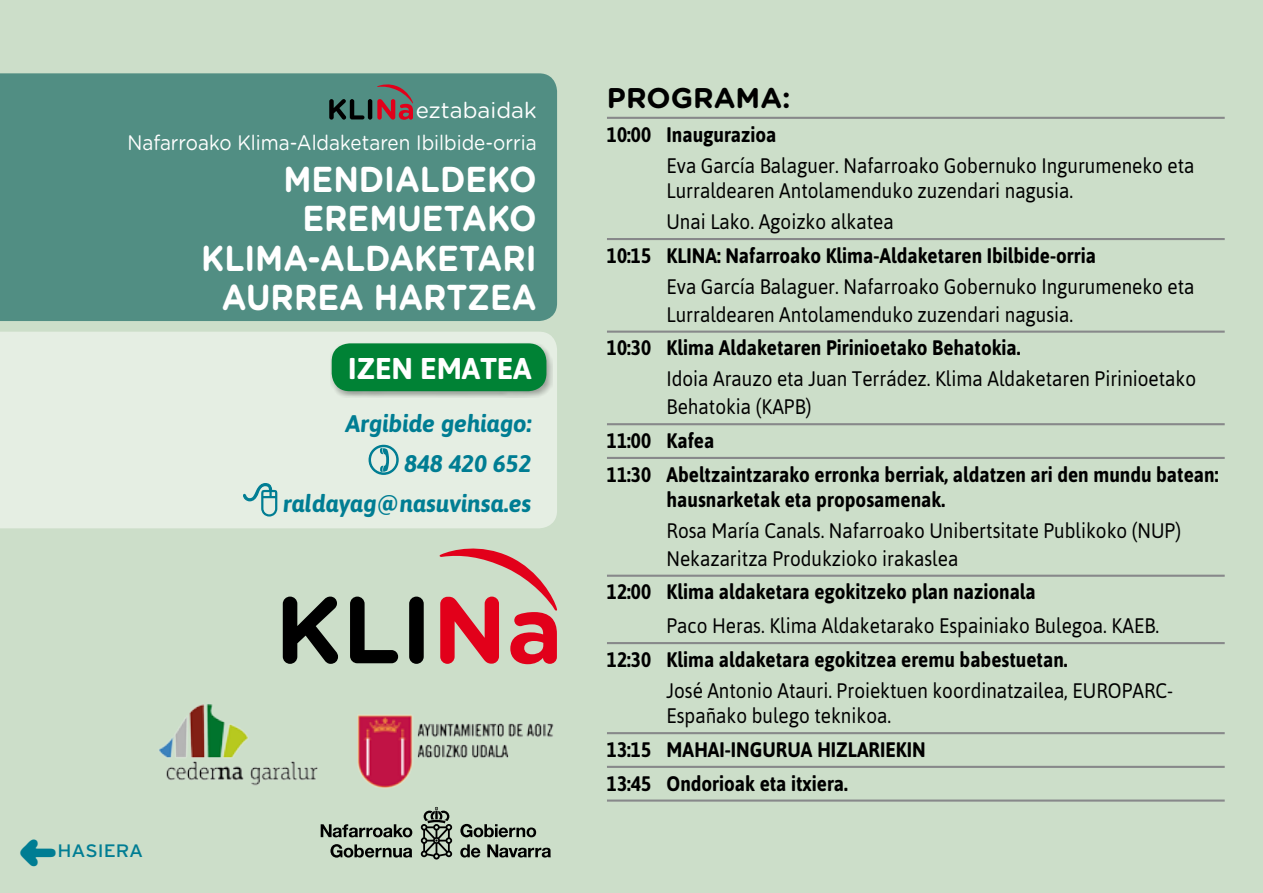
<style>
.page{position:relative;width:1263px;height:893px;background:#ccdec9}
.page>*{position:absolute;margin:0;border:0;box-sizing:border-box;transform-origin:0 0}
.t1{font:45px "Distro Bats";color:#007d93}
.t2{font:700 36px/39.6px "Gotham Rounded";color:#fff;text-align:right;scale:.9 1}
.t3{font:700 30px "Asap";color:#fff}
.t4{font:700 28.5px "Gotham Rounded";color:#000}
.t5{font:italic 700 24px/40px "Asap";color:#007d93;text-align:right}
.t6{font:22.2px "Gotham Rounded";color:#fff}
.t7{font:21px/27.8px "Asap";color:#000;scale:.9 1}
.t8{font:700 21px/33.8px "Asap";color:#000;scale:.9 1}
.t9{font:21px "Gotham Rounded";color:#fff;scale:.9 1}
.t10{font:18px "Interstate";color:#007d93;scale:1.1 1}
</style>
<div class="page">
<div style="left:0;top:332px;width:557px;height:196px;background:#e5eee3"></div>
<div style="left:0;top:73px;width:557px;height:248px;background:#518e83"></div>
<svg style="left:329px;top:99px;width:35px;height:21px"></svg>
<hr style="left:368px;top:99px;width:4px;height:21px;background:#000;border-radius:2px">
<svg style="left:377px;top:83px;width:36px;height:37px"></svg>
<hr style="left:607px;top:117px;width:618px;height:2px;background:#87888a">
<hr style="left:607px;top:238px;width:618px;height:2px;background:#87888a">
<hr style="left:607px;top:331px;width:618px;height:2px;background:#87888a">
<hr style="left:607px;top:423px;width:618px;height:2px;background:#87888a">
<hr style="left:607px;top:457px;width:618px;height:2px;background:#87888a">
<hr style="left:607px;top:575px;width:618px;height:2px;background:#87888a">
<hr style="left:607px;top:642px;width:618px;height:2px;background:#87888a">
<hr style="left:607px;top:732px;width:618px;height:2px;background:#87888a">
<hr style="left:607px;top:766px;width:618px;height:2px;background:#87888a">
<hr style="left:607px;top:799px;width:618px;height:3px;background:#87888a">
<svg style="left:283px;top:597px;width:55px;height:67px"></svg>
<svg style="left:350px;top:597px;width:48px;height:66px"></svg>
<div style="left:409px;top:597px;width:15px;height:67px;background:#000;border-radius:7px"></div>
<svg style="left:439px;top:548px;width:118px;height:116px"></svg>
<div style="left:331px;top:342px;width:222px;height:56px;background:#000;opacity:.32"></div>
<div style="left:332px;top:343px;width:214px;height:48px;background:#008235;border-radius:18px"></div>
<svg style="left:369px;top:445px;width:30px;height:30px"></svg>
<svg style="left:243px;top:483px;width:34px;height:34px"></svg>
<svg style="left:321px;top:824px;width:91px;height:13px"></svg>
<svg style="left:460px;top:824px;width:76px;height:13px"></svg>
<svg style="left:421px;top:807px;width:31px;height:52px"></svg>
<svg style="left:487px;top:844px;width:64px;height:13px"></svg>
<svg style="left:460px;top:844px;width:20px;height:13px"></svg>
<svg style="left:330px;top:844px;width:82px;height:14px"></svg>
<img style="left:159px;top:704px;width:159px;height:82px">
<img style="left:357px;top:714px;width:197px;height:75px">
<p class="t6" style="left:416px;top:95px;width:122px">eztabaidak</p>
<p class="t9" style="left:127px;top:129px;width:456px">Nafarroako Klima-Aldaketaren Ibilbide-orria</p>
<h2 class="t2" style="left:201px;top:158px;width:374px">MENDIALDEKO<br>EREMUETAKO<br>KLIMA-ALDAKETARI<br>AURREA HARTZEA</h2>
<h1 class="t1" style="left:58px;top:873px;width:42px;rotate:-180deg">b</h1>
<p class="t10" style="left:57px;top:841px;width:80px">HASIERA</p>
<h3 class="t3" style="left:348px;top:351px;width:28px">Izen</h3>
<h3 class="t3" style="left:420px;top:351px;width:21px">ema</h3>
<h3 class="t3" style="left:480px;top:351px;width:34px">tea</h3>
<p class="t5" style="left:283px;top:403px;width:250px">Argibide gehiago:<br>848 420 652 raldayag@nasuvinsa.es</p>
<h3 class="t4" style="left:607px;top:77px;width:185px">PROGRAMA:</h3>
<p class="t8" style="left:607px;top:117px;width:190px">10:00 Inaugurazioa</p>
<p class="t7" style="left:666px;top:153px;width:588px;line-height:25.2px">Eva García Balaguer. Nafarroako Gobernuko Ingurumeneko eta<br>Lurraldearen Antolamenduko zuzendari nagusia.</p>
<p class="t7" style="left:666px;top:208px;width:254px">Unai Lako. Agoizko alkatea</p>
<p class="t8" style="left:607px;top:238px;width:545px">10:15 KLINA: Nafarroako Klima-Aldaketaren Ibilbide-orria</p>
<p class="t7" style="left:666px;top:272px;width:588px">Eva García Balaguer. Nafarroako Gobernuko Ingurumeneko eta<br>Lurraldearen Antolamenduko zuzendari nagusia.</p>
<p class="t8" style="left:607px;top:331px;width:461px">10:30 Klima Aldaketaren Pirinioetako Behatokia.</p>
<p class="t7" style="left:666px;top:365px;width:590px">Idoia Arauzo eta Juan Terrádez. Klima Aldaketaren Pirinioetako<br>Behatokia (KAPB)</p>
<p class="t8" style="left:607px;top:423px;width:681px">11:00 Kafea<br>11:30 Abeltzaintzarako erronka berriak, aldatzen ari den mundu batean:</p>
<p class="t8" style="left:666px;top:482px;width:311px">hausnarketak eta proposamenak.</p>
<p class="t7" style="left:666px;top:516px;width:573px">Rosa María Canals. Nafarroako Unibertsitate Publikoko (NUP)<br>Nekazaritza Produkzioko irakaslea</p>
<p class="t8" style="left:607px;top:575px;width:478px">12:00 Klima aldaketara egokitzeko plan nazionala</p>
<p class="t7" style="left:666px;top:612px;width:549px">Paco Heras. Klima Aldaketarako Espainiako Bulegoa. KAEB.</p>
<p class="t8" style="left:607px;top:642px;width:513px">12:30 Klima aldaketara egokitzea eremu babestuetan.</p>
<p class="t7" style="left:666px;top:678px;width:565px;line-height:25.2px">José Antonio Atauri. Proiektuen koordinatzailea, EUROPARC-<br>Españako bulego teknikoa.</p>
<p class="t8" style="left:607px;top:732px;width:355px">13:15 MAHAI-INGURUA HIZLARIEKIN<br>13:45 Ondorioak eta itxiera.</p>
</div>
